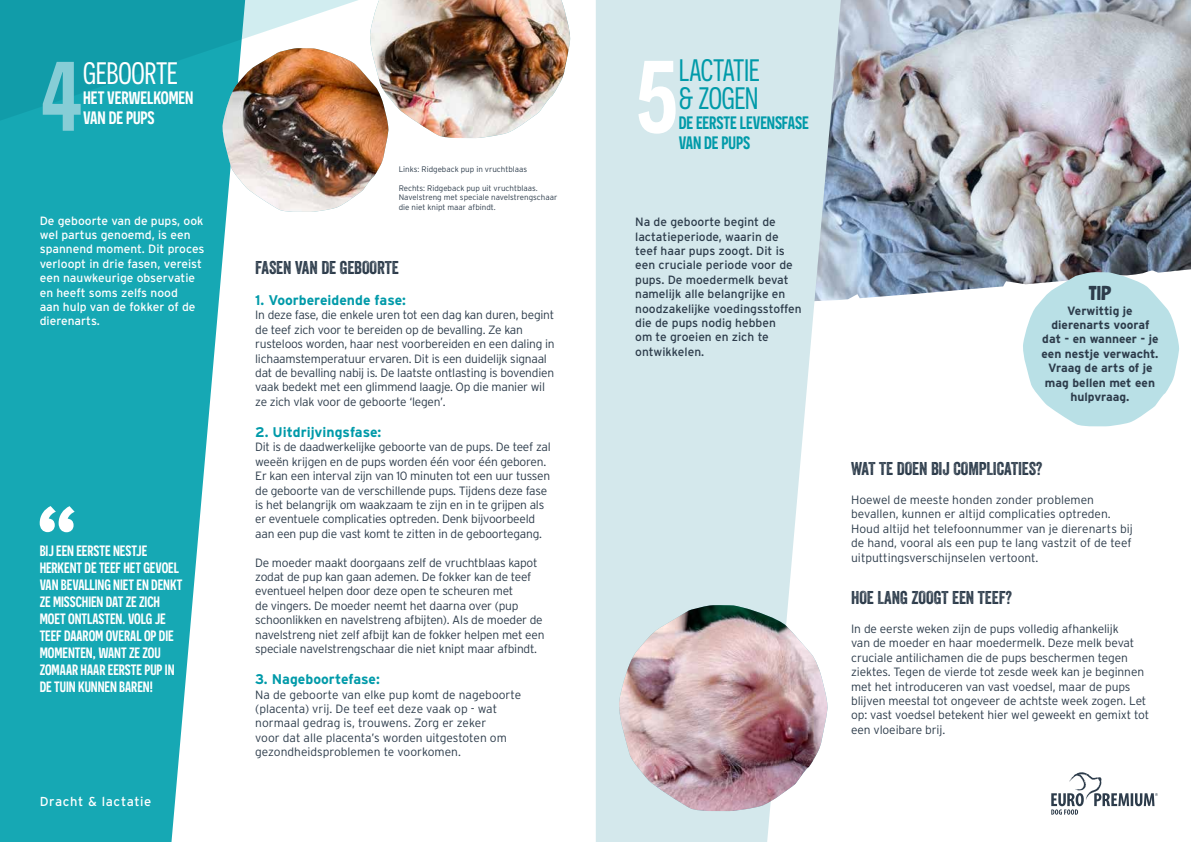
<style>
.page{position:relative;width:1191px;height:842px;background:#fff}
.page>*{position:absolute;margin:0;border:0;box-sizing:border-box;transform-origin:0 0}
.t1{font:600 102.3px "Novecentosanscondensed";color:#fff}
.t2{font:600 98.4px "Novecentosanscondensed";color:#87cdd6}
.t3{font:31px/28px "Novecentosanscondensed";letter-spacing:-.015em;color:#009aa9}
.t4{font:31px "Novecentosanscondensed";letter-spacing:-.01em;color:#fff}
.t5{font:20px "Mindset";color:#2d3c4b}
.t6{font:18px "Veneer";letter-spacing:-.01em;color:#2d3c4b}
.t7{font:600 18px/20px "Novecentosanscondensed";letter-spacing:-.005em;color:#009aa9}
.t8{font:600 18px/20px "Novecentosanscondensed";letter-spacing:-.005em;color:#fff}
.t9{font:600 15px/17px "Novecentosanscondensed";letter-spacing:-.005em;color:#fff}
.t10{font:700 14px "Interstate";color:#009aa9}
.t11{font:13px "Interstate";letter-spacing:.04em;color:#fff}
.t12{font:300 12px/14.4px "Interstate";letter-spacing:-.02em;color:#2d3c4b}
.t13{font:300 12px/14.4px "Interstate";color:#2d3c4b}
.t14{font:12px/14.4px "Interstate";color:#2d3c4b}
.t15{font:12px/14.4px "Interstate";color:#fff}
.t16{font:700 12px/14.4px "Interstate";color:#2d3c4b;text-align:center}
.t17{font:300 8px/9.6px "Interstate";color:#2d3c4b}
</style>
<div class="page">
<img style="left:841px;top:0;width:350px;height:300px">
<svg style="left:596px;top:0;width:245px;height:842px;background:#d6e8ec"></svg>
<svg style="left:0;top:125px;width:227px;height:717px;background:#31b2bc"></svg>
<svg style="left:0;top:0;width:221px;height:125px;background:#129fac"></svg>
<svg style="left:1021px;top:272px;width:158px;height:155px"></svg>
<img style="left:221px;top:0;width:350px;height:213px">
<img style="left:221px;top:48px;width:168px;height:164px">
<img style="left:618px;top:605px;width:210px;height:207px">
<div style="left:39px;top:452px;width:98px;height:97px;background:#16a8b4"></div>
<svg style="left:1051px;top:772px;width:106px;height:43px"></svg>
<h2 class="t2" style="left:40px;top:39px;width:45px">4</h2>
<h3 class="t4" style="left:83px;top:55px;width:96px">GEBOORTE</h3>
<h3 class="t8" style="left:83px;top:87px;width:112px">HET VERWELKOMEN<br>VAN DE PUPS</h3>
<p class="t15" style="left:40px;top:213px;width:166px">De geboorte van de pups, ook wel partus genoemd, is een spannend moment. Dit proces verloopt in drie fasen, vereist een nauwkeurige observatie en heeft soms zelfs nood<br>aan hulp van de fokker of de dierenarts.</p>
<p class="t9" style="left:40px;top:542px;width:144px">BIJ EEN EERSTE NESTJE<br>HERKENT DE TEEF HET GEVOEL<br>VAN BEVALLING NIET EN DENKT<br>ZE MISSCHIEN DAT ZE ZICH<br>MOET ONTLASTEN. VOLG JE<br>TEEF DAAROM OVERAL OP DIE<br>MOMENTEN, WANT ZE ZOU<br>ZOMAAR HAAR EERSTE PUP IN<br>DE TUIN KUNNEN BAREN!</p>
<p class="t11" style="left:40px;top:794px;width:113px">Dracht &amp; lactatie</p>
<p class="t17" style="left:399px;top:164px;width:130px">Links: Ridgeback pup in vruchtblaas</p>
<p class="t17" style="left:399px;top:183px;width:160px">Rechts: Ridgeback pup uit vruchtblaas.<br>Navelstreng met speciale navelstrengschaar die niet knipt maar afbindt.</p>
<h3 class="t6" style="left:255px;top:256px;width:145px">FASEN VAN DE GEBOORTE</h3>
<p class="t10" style="left:255px;top:292px;width:152px">1. Voorbereidende fase:</p>
<p class="t12" style="left:255px;top:308px;width:301px">In deze fase, die enkele uren tot een dag kan duren, begint de teef zich voor te bereiden op de bevalling. Ze kan rusteloos worden, haar nest voorbereiden en een daling in lichaamstemperatuur ervaren. Dit is een duidelijk signaal dat de bevalling nabij is. De laatste ontlasting is bovendien vaak bedekt met een glimmend laagje. Op die manier wil ze zich vlak voor de geboorte ‘legen’.</p>
<p class="t10" style="left:255px;top:424px;width:128px">2. Uitdrijvingsfase:</p>
<p class="t12" style="left:255px;top:440px;width:297px">Dit is de daadwerkelijke geboorte van de pups. De teef zal weeën krijgen en de pups worden één voor één geboren.<br>Er kan een interval zijn van 10 minuten tot een uur tussen de geboorte van de verschillende pups. Tijdens deze fase is het belangrijk om waakzaam te zijn en in te grijpen als er eventuele complicaties optreden. Denk bijvoorbeeld aan een pup die vast komt te zitten in de geboortegang.</p>
<p class="t12" style="left:255px;top:555px;width:291px">De moeder maakt doorgaans zelf de vruchtblaas kapot zodat de pup kan gaan ademen. De fokker kan de teef eventueel helpen door deze open te scheuren met<br>de vingers. De moeder neemt het daarna over (pup schoonlikken en navelstreng afbijten). Als de moeder de navelstreng niet zelf afbijt kan de fokker helpen met een speciale navelstrengschaar die niet knipt maar afbindt.</p>
<p class="t10" style="left:255px;top:671px;width:126px">3. Nageboortefase:</p>
<p class="t13" style="left:255px;top:687px;width:267px">Na de geboorte van elke pup komt de nageboorte (placenta) vrij. De teef eet deze vaak op - wat normaal gedrag is, trouwens. Zorg er zeker<br>voor dat alle placenta’s worden uitgestoten om gezondheidsproblemen te voorkomen.</p>
<h1 class="t1" style="left:635px;top:37px;width:45px">5</h1>
<h3 class="t3" style="left:678px;top:57px;width:83px">LACTATIE &amp; ZOGEN</h3>
<h3 class="t7" style="left:678px;top:113px;width:132px">DE EERSTE LEVENSFASE<br>VAN DE PUPS</h3>
<p class="t14" style="left:635px;top:215px;width:168px">Na de geboorte begint de lactatieperiode, waarin de teef haar pups zoogt. Dit is een cruciale periode voor de pups. De moedermelk bevat namelijk alle belangrijke en noodzakelijke voedingsstoffen die de pups nodig hebben<br>om te groeien en zich te ontwikkelen.</p>
<h3 class="t5" style="left:1088px;top:280px;width:25px">TIP</h3>
<p class="t16" style="left:1041px;top:303px;width:119px">Verwittig je dierenarts vooraf dat - en wanneer - je een nestje verwacht.<br>Vraag de arts of je mag bellen met een hulpvraag.</p>
<h3 class="t6" style="left:851px;top:458px;width:193px">WAT TE DOEN BIJ COMPLICATIES?</h3>
<p class="t13" style="left:851px;top:492px;width:283px">Hoewel de meeste honden zonder problemen bevallen, kunnen er altijd complicaties optreden.<br>Houd altijd het telefoonnummer van je dierenarts bij de hand, vooral als een pup te lang vastzit of de teef uitputtingsverschijnselen vertoont.</p>
<h3 class="t6" style="left:851px;top:587px;width:162px">HOE LANG ZOOGT EEN TEEF?</h3>
<p class="t12" style="left:851px;top:621px;width:300px">In de eerste weken zijn de pups volledig afhankelijk<br>van de moeder en haar moedermelk. Deze melk bevat cruciale antilichamen die de pups beschermen tegen ziektes. Tegen de vierde tot zesde week kan je beginnen met het introduceren van vast voedsel, maar de pups blijven meestal tot ongeveer de achtste week zogen. Let op: vast voedsel betekent hier wel geweekt en gemixt tot een vloeibare brij.</p>
</div>
